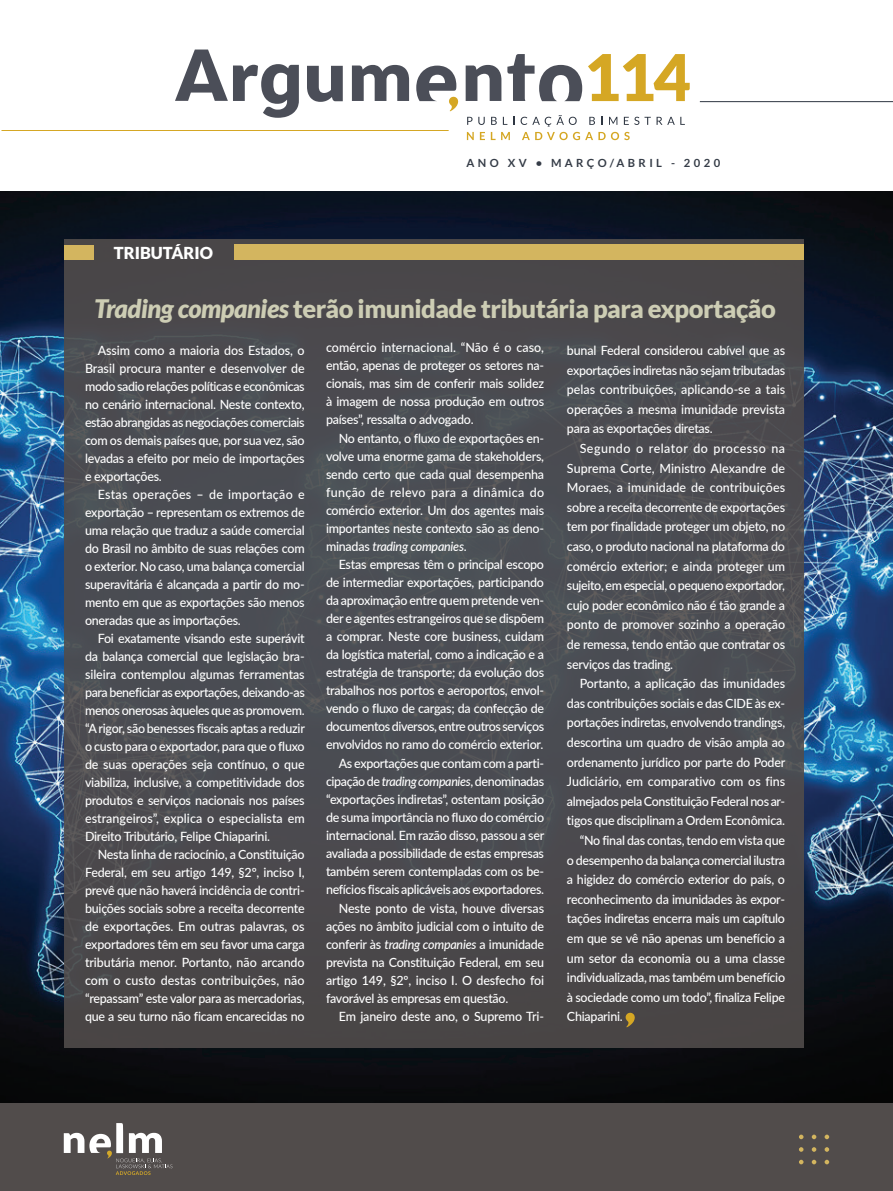
<style>
.page{position:relative;width:893px;height:1191px;background:#fff}
.page>*{position:absolute;margin:0;border:0;box-sizing:border-box;transform-origin:0 0}
.Titulo_Menor{font:900 64.5px "Lato";color:#d5a724}
.Titulo_Menor-2{font:900 25.5px "Lato";letter-spacing:-.02em;color:#cdcdb4}
.Chapeu{font:900 16.5px "Lato";color:#fff}
.Corpo_do_texto{font:500 12.75px/18px "Lato";letter-spacing:-.02em;color:#fff;text-align:justify}
.Corpo_do_texto-2{font:700 11.25px "Lato";letter-spacing:.3em;color:#353c47}
.s1{font-style:italic}
</style>
<div class="page">
<img style="left:0;top:191px;width:893px;height:912px">
<div style="left:0;top:1103px;width:893px;height:88px;background:#514c4b"></div>
<svg style="left:799px;top:1159px;width:4px;height:5px"></svg>
<svg style="left:812px;top:1159px;width:4px;height:5px"></svg>
<svg style="left:825px;top:1159px;width:4px;height:5px"></svg>
<svg style="left:799px;top:1147px;width:4px;height:4px"></svg>
<svg style="left:812px;top:1147px;width:4px;height:4px"></svg>
<svg style="left:825px;top:1147px;width:4px;height:4px"></svg>
<svg style="left:799px;top:1134px;width:4px;height:5px"></svg>
<svg style="left:812px;top:1134px;width:4px;height:5px"></svg>
<svg style="left:825px;top:1134px;width:4px;height:5px"></svg>
<div style="left:64px;top:240px;width:740px;height:807px;background:#4a4b50"></div>
<div style="left:234px;top:244px;width:570px;height:16px;background:#d3b55f"></div>
<div style="left:64px;top:245px;width:30px;height:14px;background:#d3b55f"></div>
<svg style="left:416px;top:66px;width:42px;height:45px"></svg>
<svg style="left:352px;top:65px;width:57px;height:36px"></svg>
<svg style="left:466px;top:65px;width:35px;height:36px"></svg>
<svg style="left:307px;top:66px;width:36px;height:36px"></svg>
<svg style="left:175px;top:50px;width:124px;height:68px"></svg>
<svg style="left:467px;top:117px;width:18px;height:8px"></svg>
<svg style="left:491px;top:117px;width:6px;height:8px"></svg>
<svg style="left:503px;top:117px;width:4px;height:8px"></svg>
<svg style="left:657px;top:117px;width:28px;height:8px"></svg>
<svg style="left:467px;top:132px;width:7px;height:8px"></svg>
<svg style="left:480px;top:132px;width:5px;height:8px"></svg>
<svg style="left:491px;top:132px;width:19px;height:8px"></svg>
<svg style="left:521px;top:115px;width:130px;height:25px"></svg>
<svg style="left:507px;top:54px;width:75px;height:47px"></svg>
<hr style="left:2px;top:130px;width:447px;height:1px;background:#d5a724">
<hr style="left:700px;top:101px;width:193px;height:1px;background:#2e3642">
<svg style="left:64px;top:1123px;width:108px;height:52px"></svg>
<svg style="left:625px;top:1012px;width:10px;height:15px"></svg>
<p class="Titulo_Menor" style="left:584px;top:40px;width:109px">114</p>
<p class="Chapeu" style="left:114px;top:243px;width:101px">TRIBUTÁRIO</p>
<p class="Corpo_do_texto-2" style="left:467px;top:156px;width:255px">ANO XV • MARÇO/ABRIL - 2020</p>
<p class="Titulo_Menor-2" style="left:94px;top:293px;width:683px"><span class="s1">Trading companies</span> terão imunidade tributária para exportação</p>
<p class="Corpo_do_texto" style="left:85px;top:341px;width:221px;text-indent:13px">Assim como a maioria dos Estados, o Brasil procura manter e desenvolver de modo sadio relações políticas e econômicas no cenário internacional. Neste contexto, estão abrangidas as negociações comerciais com os demais países que, por sua vez, são levadas a efeito por meio de importações e exportações.</p>
<p class="Corpo_do_texto" style="left:85px;top:485px;width:221px;text-indent:13px">Estas operações – de importação e exportação – representam os extremos de uma relação que traduz a saúde comercial do Brasil no âmbito de suas relações com o exterior. No caso, uma balança comercial superavitária é alcançada a partir do mo&shy;mento em que as exportações são menos oneradas que as importações.</p>
<p class="Corpo_do_texto" style="left:85px;top:629px;width:221px;text-indent:13px">Foi exatamente visando este superávit da balança comercial que legislação bra&shy;sileira contemplou algumas ferramentas para beneficiar as exportações, deixando-as menos onerosas àqueles que as promovem. “A rigor, são benesses fiscais aptas a reduzir o custo para o exportador, para que o fluxo de suas operações seja contínuo, o que viabiliza, inclusive, a competitividade dos produtos e serviços nacionais nos países estrangeiros”, explica o especialista em Direito Tributário, Felipe Chiaparini.</p>
<p class="Corpo_do_texto" style="left:85px;top:845px;width:221px;text-indent:13px">Nesta linha de raciocínio, a Constituição Federal, em seu artigo 149, §2º, inciso I, prevê que não haverá incidência de contri&shy;buições sociais sobre a receita decorrente de exportações. Em outras palavras, os exportadores têm em seu favor uma carga tributária menor. Portanto, não arcando com o custo destas contribuições, não “repassam” este valor para as mercadorias, que a seu turno não ficam encarecidas no</p>
<p class="Corpo_do_texto" style="left:326px;top:338px;width:220px">comércio internacional. “Não é o caso, então, apenas de proteger os setores na&shy;cionais, mas sim de conferir mais solidez à imagem de nossa produção em outros países”, ressalta o advogado.</p>
<p class="Corpo_do_texto" style="left:326px;top:428px;width:220px;text-indent:13px">No entanto, o fluxo de exportações en&shy;volve uma enorme gama de stakeholders, sendo certo que cada qual desempenha função de relevo para a dinâmica do comércio exterior. Um dos agentes mais importantes neste contexto são as deno&shy;minadas <span class="s1">trading companies</span>.</p>
<p class="Corpo_do_texto" style="left:326px;top:555px;width:220px;text-indent:13px">Estas empresas têm o principal escopo de intermediar exportações, participando da aproximação entre quem pretende ven&shy;der e agentes estrangeiros que se dispõem a comprar. Neste core business, cuidam da logística material, como a indicação e a estratégia de transporte; da evolução dos trabalhos nos portos e aeroportos, envol&shy;vendo o fluxo de cargas; da confecção de documentos diversos, entre outros serviços envolvidos no ramo do comércio exterior.</p>
<p class="Corpo_do_texto" style="left:326px;top:754px;width:220px;text-indent:13px">As exportações que contam com a parti&shy;cipação de <span class="s1">trading companies</span>, denominadas “exportações indiretas”, ostentam posição de suma importância no fluxo do comércio internacional. Em razão disso, passou a ser avaliada a possibilidade de estas empresas também serem contempladas com os be&shy;nefícios fiscais aplicáveis aos exportadores.</p>
<p class="Corpo_do_texto" style="left:326px;top:898px;width:220px;text-indent:13px">Neste ponto de vista, houve diversas ações no âmbito judicial com o intuito de conferir às <span class="s1">trading companies</span> a imunidade prevista na Constituição Federal, em seu artigo 149, §2º, inciso I. O desfecho foi favorável às empresas em questão.</p>
<p class="Corpo_do_texto" style="left:339px;top:1007px;width:207px">Em janeiro deste ano, o Supremo Tri-</p>
<p class="Corpo_do_texto" style="left:567px;top:340px;width:220px;line-height:19.6px">bunal Federal considerou cabível que as exportações indiretas não sejam tributadas pelas contribuições, aplicando-se a tais operações a mesma imunidade prevista para as exportações diretas.</p>
<p class="Corpo_do_texto" style="left:567px;top:438px;width:220px;line-height:19.6px;text-indent:13px">Segundo o relator do processo na Suprema Corte, Ministro Alexandre de Moraes, a imunidade de contribuições sobre a receita decorrente de exportações tem por finalidade proteger um objeto, no caso, o produto nacional na plataforma do comércio exterior; e ainda proteger um sujeito, em especial, o pequeno exportador, cujo poder econômico não é tão grande a ponto de promover sozinho a operação de remessa, tendo então que contratar os serviços das trading.</p>
<p class="Corpo_do_texto" style="left:567px;top:673px;width:220px;line-height:19.6px;text-indent:13px">Portanto, a aplicação das imunidades das contribuições sociais e das CIDE às ex&shy;portações indiretas, envolvendo trandings, descortina um quadro de visão ampla ao ordenamento jurídico por parte do Poder Judiciário, em comparativo com os fins almejados pela Constituição Federal nos ar&shy;tigos que disciplinam a Ordem Econômica.</p>
<p class="Corpo_do_texto" style="left:567px;top:830px;width:220px;line-height:19.6px;text-indent:13px">“No final das contas, tendo em vista que o desempenho da balança comercial ilustra a higidez do comércio exterior do país, o reconhecimento da imunidades às expor&shy;tações indiretas encerra mais um capítulo em que se vê não apenas um benefício a um setor da economia ou a uma classe individualizada, mas também um benefício à sociedade como um todo”, finaliza Felipe Chiaparini.</p>
</div>
